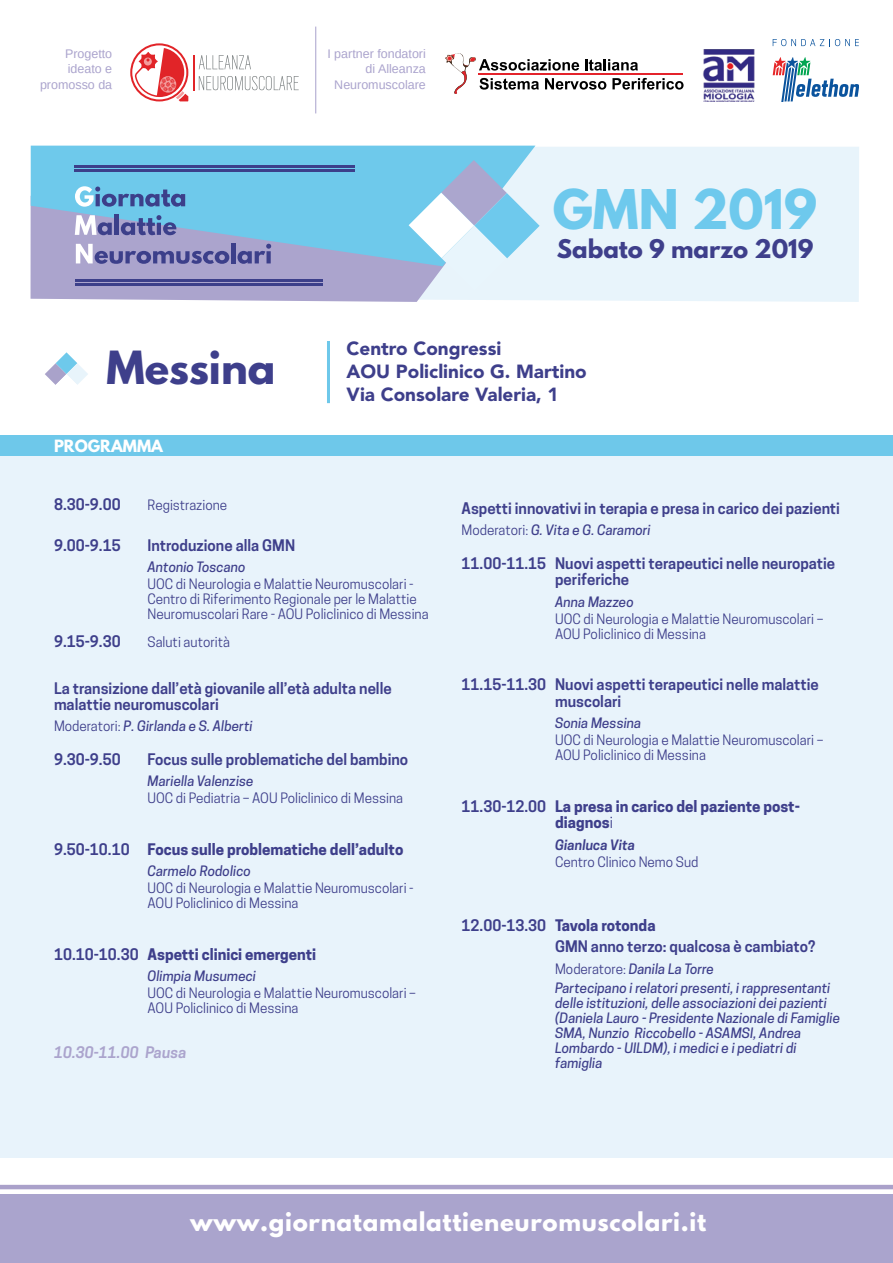
<style>
.page{position:relative;width:893px;height:1263px;background:#fff}
.page>*{position:absolute;margin:0;border:0;box-sizing:border-box;transform-origin:0 0}
.t1{font:700 48.45px "League Spartan";color:#6ec9ed}
.t2{font:700 40.5px "League Spartan";color:#3e3f8b}
.t3{font:700 22.95px "League Spartan";letter-spacing:.03em;color:#fff}
.t4{font:700 22.8px "League Spartan";color:#3e3f8b}
.t5{font:900 18.9px/22.6px "Avenir LT Std";color:#3e3f8b}
.t6{font:600 15px/16.5px "Cooper Hewitt";color:#3e3f8b}
.t7{font:700 15px/16.5px "Cooper Hewitt";color:#3e3f8b}
.t8{font:italic 600 15px "Cooper Hewitt";color:#aba4cd}
.t9{font:700 15px "League Spartan";color:#fff}
.t10{font:13.5px/15px "Cooper Hewitt";color:#3e3f8b}
.t11{font:italic 500 13.5px/15px "Cooper Hewitt";color:#3e3f8b}
.t12{font:italic 600 13.5px "Cooper Hewitt";color:#3e3f8b}
.t13{font:12.45px/15.6px "Arimo";color:#aba4cd;text-align:right}
.s1{font-weight:400;font-style:normal}
.s2{font-weight:600}
.s3{font-weight:400}
.s4{font-weight:700}
</style>
<div class="page">
<div style="left:535px;top:147px;width:324px;height:155px;background:#e8f4fb"></div>
<svg style="left:0;top:1189px;width:893px;height:1px"></svg>
<div style="left:0;top:1194px;width:893px;height:69px;background:#aaa4cd"></div>
<svg style="left:45px;top:352px;width:43px;height:33px"></svg>
<div style="left:0;top:435px;width:893px;height:21px;background:#6ec8ea"></div>
<hr style="left:0;top:1185px;width:893px;height:4px;background:#aaa1ca">
<div style="left:31px;top:146px;width:504px;height:14px;background:#6ec9eb"></div>
<svg style="left:31px;top:160px;width:509px;height:142px;background:#92b8db"></svg>
<svg style="left:130px;top:43px;width:58px;height:58px"></svg>
<svg style="left:199px;top:55px;width:52px;height:14px"></svg>
<svg style="left:199px;top:76px;width:100px;height:14px"></svg>
<hr style="left:193px;top:55px;width:1px;height:35px;background:#e12428">
<svg style="left:773px;top:57px;width:86px;height:44px"></svg>
<svg style="left:773px;top:39px;width:86px;height:7px"></svg>
<img style="left:703px;top:50px;width:52px;height:51px">
<svg style="left:445px;top:53px;width:239px;height:41px"></svg>
<hr style="left:315px;top:27px;width:1px;height:86px;background:#aba4cd">
<hr style="left:327px;top:341px;width:3px;height:62px;background:#6ec8ea">
<div style="left:0;top:456px;width:893px;height:702px;background:#e8f3fb"></div>
<p class="t13" style="left:40px;top:46px;width:74px">Progetto ideato e promosso da</p>
<p class="t13" style="left:327px;top:46px;width:100px">I partner fondatori di Alleanza<br>Neuromuscolare</p>
<h1 class="t1" style="left:553px;top:172px;width:266px">GMN 2019</h1>
<h3 class="t4" style="left:557px;top:231px;width:258px">Sabato 9 marzo 2019</h3>
<h2 class="t2" style="left:107px;top:336px;width:171px">Messina</h2>
<p class="t9" style="left:54px;top:434px;width:110px">PROGRAMMA</p>
<h3 class="t5" style="left:347px;top:337px;width:242px">Centro Congressi<br>AOU Policlinico G. Martino</h3>
<h3 class="t5" style="left:347px;top:383px;width:214px">Via Consolare Valeria, 1</h3>
<p class="t6" style="left:54px;top:496px;width:68px">8.30-9.00</p>
<p class="t10" style="left:148px;top:498px;width:81px">Registrazione</p>
<p class="t6" style="left:54px;top:537px;width:68px">9.00-9.15</p>
<p class="t6" style="left:148px;top:537px;width:149px">Introduzione alla GMN</p>
<p class="t11" style="left:148px;top:559px;width:99px">Antonio Toscano</p>
<p class="t10" style="left:148px;top:577px;width:283px">UOC di Neurologia e Malattie Neuromuscolari -<br>Centro di Riferimento Regionale per le Malattie<br>Neuromuscolari Rare - AOU Policlinico di Messina</p>
<p class="t6" style="left:54px;top:633px;width:68px">9.15-9.30</p>
<p class="t10" style="left:148px;top:634px;width:84px">Saluti autorità</p>
<p class="t6" style="left:54px;top:680px;width:339px">La transizione dall’età giovanile all’età adulta nelle malattie neuromuscolari</p>
<p class="t11" style="left:54px;top:719px;width:200px"><span class="s1">Moderatori:</span> P. Girlanda e S. Alberti</p>
<p class="t6" style="left:54px;top:751px;width:68px">9.30-9.50</p>
<p class="t6" style="left:148px;top:751px;width:262px">Focus sulle problematiche del bambino</p>
<p class="t11" style="left:148px;top:774px;width:108px">Mariella Valenzise</p>
<p class="t10" style="left:148px;top:791px;width:257px">UOC di Pediatria – AOU Policlinico di Messina</p>
<p class="t7" style="left:54px;top:841px;width:351px"><span class="s2">9.50-10.10</span> Focus sulle problematiche dell’adulto</p>
<p class="t11" style="left:148px;top:864px;width:105px">Carmelo Rodolico</p>
<p class="t10" style="left:148px;top:881px;width:268px">UOC di Neurologia e Malattie Neuromuscolari -<br>AOU Policlinico di Messina</p>
<p class="t7" style="left:54px;top:946px;width:264px"><span class="s2">10.10-10.30</span> Aspetti clinici emergenti</p>
<p class="t11" style="left:148px;top:969px;width:110px">Olimpia Musumeci</p>
<p class="t10" style="left:148px;top:986px;width:270px">UOC di Neurologia e Malattie Neuromuscolari –<br>AOU Policlinico di Messina</p>
<p class="t8" style="left:54px;top:1043px;width:134px">10.30-11.00 Pausa</p>
<p class="t6" style="left:462px;top:500px;width:380px">Aspetti innovativi in terapia e presa in carico dei pazienti</p>
<p class="t11" style="left:462px;top:523px;width:191px"><span class="s1">Moderatori:</span> G. Vita e G. Caramori</p>
<p class="t6" style="left:555px;top:555px;width:281px;text-indent:-94px">11.00-11.15 Nuovi aspetti terapeutici nelle neuropatie periferiche</p>
<p class="t11" style="left:555px;top:594px;width:80px">Anna Mazzeo</p>
<p class="t10" style="left:555px;top:611px;width:270px">UOC di Neurologia e Malattie Neuromuscolari –<br>AOU Policlinico di Messina</p>
<p class="t6" style="left:555px;top:677px;width:265px;text-indent:-94px">11.15-11.30 Nuovi aspetti terapeutici nelle malattie muscolari</p>
<p class="t11" style="left:555px;top:716px;width:88px">Sonia Messina</p>
<p class="t10" style="left:555px;top:733px;width:270px">UOC di Neurologia e Malattie Neuromuscolari –<br>AOU Policlinico di Messina</p>
<p class="t7" style="left:555px;top:798px;width:246px;text-indent:-94px"><span class="s2">11.30-12.00</span> La presa in carico del paziente post&shy;diagnos<span class="s3">i</span></p>
<p class="t12" style="left:555px;top:837px;width:81px">Gianluca Vita</p>
<p class="t10" style="left:555px;top:854px;width:145px">Centro Clinico Nemo Sud</p>
<p class="t6" style="left:555px;top:915px;width:262px;line-height:20.7px;text-indent:-94px">12.00-13.30 <span class="s4">Tavola rotonda<br></span>GMN anno terzo: qualcosa è cambiato?</p>
<p class="t11" style="left:555px;top:959px;width:277px;line-height:19.2px"><span class="s1">Moderatore:</span> Danila La Torre<br>Partecipano i relatori presenti, i rappresentanti</p>
<p class="t11" style="left:555px;top:995px;width:286px">delle istituzioni, delle associazioni dei pazienti (Daniela Lauro - Presidente Nazionale di Famiglie SMA, Nunzio Riccobello - ASAMSI, Andrea Lombardo - UILDM), i medici e i pediatri di famiglia</p>
<h3 class="t3" style="left:190px;top:1204px;width:518px">www.giornatamalattieneuromuscolari.it</h3>
</div>
